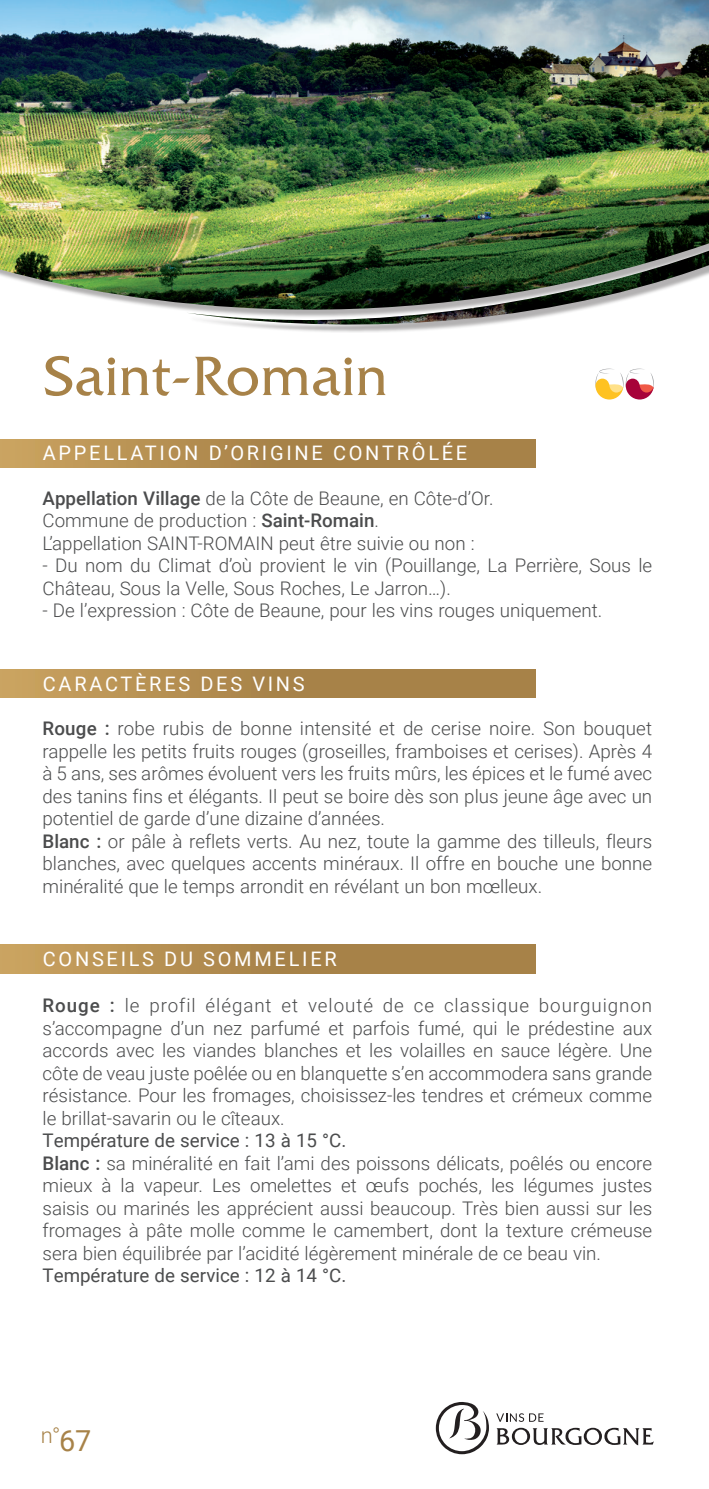
<style>
.page{position:relative;width:709px;height:1489px;background:#fff}
.page>*{position:absolute;margin:0;border:0;box-sizing:border-box;transform-origin:0 0}
.t1{font:55px "Friz Quadrata Pro";color:#a78248}
.t2{font:29px "Roboto";color:#a78248}
.t3{font:300 22px "Roboto";color:#a78248}
.Texte_courant_normal{font:20px "Roboto";letter-spacing:.135em;color:#fff}
.Texte_courant_normal-2{font:300 18.75px/22.5px "Roboto";color:#4b4c4d;text-align:justify}
.Texte_courant_normal-3{font:18.75px "Roboto";color:#4b4c4d}
.s1{font-weight:500}
</style>
<div class="page">
<img style="left:0;top:0;width:709px;height:332px">
<div style="left:0;top:669px;width:535px;height:28px;background:linear-gradient(to right,#c39c5b,#9e7a42)"></div>
<div style="left:0;top:439px;width:535px;height:29px;background:linear-gradient(to right,#c39c5b,#9e7a42)"></div>
<div style="left:0;top:944px;width:535px;height:29px;background:linear-gradient(to right,#c39c5b,#9e7a42)"></div>
<svg style="left:595px;top:368px;width:59px;height:31px"></svg>
<svg style="left:496px;top:1413px;width:47px;height:8px"></svg>
<svg style="left:496px;top:1427px;width:158px;height:18px"></svg>
<svg style="left:436px;top:1402px;width:53px;height:51px"></svg>
<p class="t1" style="left:43px;top:342px;width:347px">Saint-Romain</p>
<p class="Texte_courant_normal" style="left:43px;top:439px;width:426px">APPELLATION D’ORIGINE CONTRÔLÉE</p>
<p class="Texte_courant_normal-2" style="left:43px;top:486px;width:452px"><span class="s1">Appellation Village</span> de la Côte de Beaune, en Côte-d’Or.</p>
<p class="Texte_courant_normal-2" style="left:43px;top:508px;width:338px">Commune de production : <span class="s1">Saint-Romain</span>.</p>
<p class="Texte_courant_normal-2" style="left:43px;top:531px;width:433px">L’appellation SAINT-ROMAIN peut être suivie ou non :</p>
<p class="Texte_courant_normal-2" style="left:43px;top:553px;width:611px">- Du nom du Climat d’où provient le vin (Pouillange, La Perrière, Sous le<br>Château, Sous la Velle, Sous Roches, Le Jarron…).</p>
<p class="Texte_courant_normal-2" style="left:43px;top:598px;width:561px">- De l’expression : Côte de Beaune, pour les vins rouges uniquement.</p>
<p class="Texte_courant_normal" style="left:43px;top:669px;width:263px">CARACTÈRES DES VINS</p>
<p class="Texte_courant_normal-2" style="left:43px;top:716px;width:611px"><span class="s1">Rouge :</span> robe rubis de bonne intensité et de cerise noire. Son bouquet rappelle les petits fruits rouges (groseilles, framboises et cerises). Après 4 à 5 ans, ses arômes évoluent vers les fruits mûrs, les épices et le fumé avec des tanins fins et élégants. Il peut se boire dès son plus jeune âge avec un potentiel de garde d’une dizaine d’années.</p>
<p class="Texte_courant_normal-2" style="left:43px;top:829px;width:611px"><span class="s1">Blanc :</span> or pâle à reflets verts. Au nez, toute la gamme des tilleuls, fleurs blanches, avec quelques accents minéraux. Il offre en bouche une bonne minéralité que le temps arrondit en révélant un bon mœlleux.</p>
<p class="Texte_courant_normal" style="left:43px;top:944px;width:295px">CONSEILS DU SOMMELIER</p>
<p class="Texte_courant_normal-2" style="left:43px;top:993px;width:611px"><span class="s1">Rouge :</span> le profil élégant et velouté de ce classique bourguignon s’accompagne d’un nez parfumé et parfois fumé, qui le prédestine aux accords avec les viandes blanches et les volailles en sauce légère. Une côte de veau juste poêlée ou en blanquette s’en accommodera sans grande résistance. Pour les fromages, choisissez-les tendres et crémeux comme le brillat-savarin ou le cîteaux.</p>
<p class="Texte_courant_normal-3" style="left:43px;top:1127px;width:305px">Température de service : 13 à 15 °C.</p>
<p class="Texte_courant_normal-2" style="left:43px;top:1151px;width:611px"><span class="s1">Blanc :</span> sa minéralité en fait l’ami des poissons délicats, poêlés ou encore mieux à la vapeur. Les omelettes et œufs pochés, les légumes justes saisis ou marinés les apprécient aussi beaucoup. Très bien aussi sur les fromages à pâte molle comme le camembert, dont la texture crémeuse sera bien équilibrée par l’acidité légèrement minérale de ce beau vin.</p>
<p class="Texte_courant_normal-3" style="left:43px;top:1262px;width:305px">Température de service : 12 à 14 °C.</p>
<p class="t3" style="left:41px;top:1419px;width:21px">n°</p>
<p class="t2" style="left:59px;top:1419px;width:34px">67</p>
</div>
